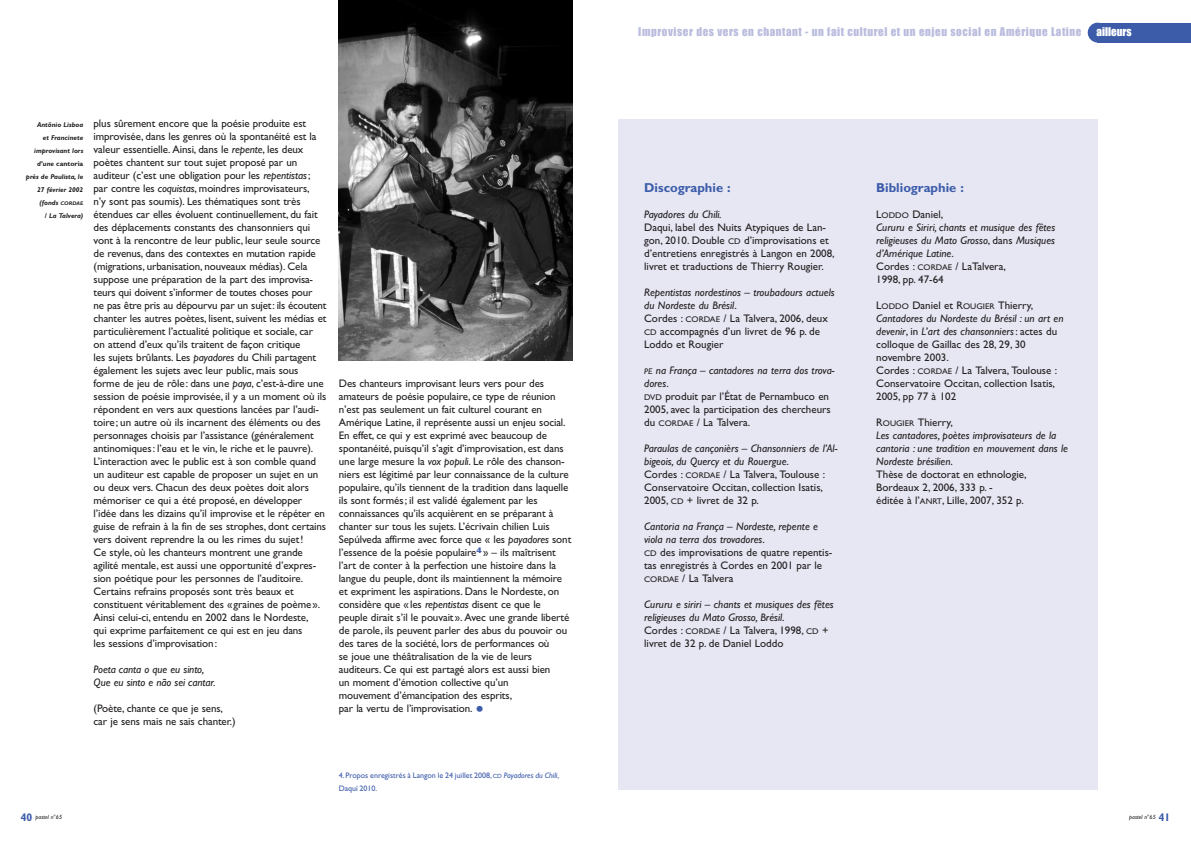
<style>
.page{position:relative;width:1191px;height:842px;background:#fff}
.page>*{position:absolute;margin:0;border:0;box-sizing:border-box;transform-origin:0 0}
.t1{font:700 13px "Gill Sans";color:#3c5caa}
.t2{font:11px/13px "Gill Sans";letter-spacing:-.01em;color:#231f20}
.t3{font:italic 11px/13px "Gill Sans";color:#231f20}
.t4{font:11px "Impact";letter-spacing:.055em;color:#babdde}
.t5{font:11px "Impact";color:#fff}
.t6{font:8px/13px "Gill Sans";color:#3c5caa}
.t7{font:italic 700 7px/13px "Gill Sans";color:#231f20;text-align:right}
.t8{font:italic 6px "Gill Sans";color:#231f20}
.s1{font-style:normal}
.s2{font-size:5.2px}
.s3{font-style:italic}
.s4{font-size:24px;color:#3c5caa}
.s5{font-weight:700;font-style:normal;font-stretch:condensed;font-size:11px;color:#3c5caa}
.s6{font-size:6px}
.s7{font-size:8.2px}
.s8{font-style:italic;font-size:8.2px}
.s9{font-style:normal;font-size:8.2px}
</style>
<div class="page">
<div style="left:1097px;top:23px;width:94px;height:20px;background:#3c5caa"></div>
<div style="left:1087px;top:23px;width:20px;height:20px;background:#3c5caa;border-radius:50%"></div>
<div style="left:618px;top:120px;width:479px;height:670px;background:#e6e7f3"></div>
<img style="left:339px;top:0;width:234px;height:361px">
<p class="t7" style="left:26px;top:119px;width:59px">Antõnio Lisboa<br>et Francinete improvisant lors d’une <span class="s1">cantoria </span>près de Paulista, le<br>27 février 2002 (fonds <span class="s2">CORDAE<br></span>/ La Talvera)</p>
<p class="t2" style="left:94px;top:118px;width:234px">plus sûrement encore que la poésie produite est improvisée, dans les genres où la spontanéité est la valeur essentielle. Ainsi, dans le <span class="s3">repente</span>, les deux poètes chantent sur tout sujet proposé par un auditeur (c’est une obligation pour les <span class="s3">repentistas</span>; par contre les <span class="s3">coquistas</span>, moindres improvisateurs,<br>n’y sont pas soumis). Les thématiques sont très étendues car elles évoluent continuellement, du fait des déplacements constants des chansonniers qui vont à la rencontre de leur public, leur seule source de revenus, dans des contextes en mutation rapide (migrations, urbanisation, nouveaux médias). Cela suppose une préparation de la part des improvisa&shy;teurs qui doivent s’informer de toutes choses pour<br>ne pas être pris au dépourvu par un sujet: ils écoutent chanter les autres poètes, lisent, suivent les médias et particulièrement l’actualité politique et sociale, car on attend d’eux qu’ils traitent de façon critique<br>les sujets brûlants. Les <span class="s3">payadores</span> du Chili partagent également les sujets avec leur public, mais sous forme de jeu de rôle: dans une <span class="s3">paya</span>, c’est-à-dire une session de poésie improvisée, il y a un moment où ils répondent en vers aux questions lancées par l’audi&shy;toire; un autre où ils incarnent des éléments ou des personnages choisis par l’assistance (généralement antinomiques: l’eau et le vin, le riche et le pauvre).<br>L’interaction avec le public est à son comble quand un auditeur est capable de proposer un sujet en un ou deux vers. Chacun des deux poètes doit alors mémoriser ce qui a été proposé, en développer l’idée dans les dizains qu’il improvise et le répéter en guise de refrain à la fin de ses strophes, dont certains vers doivent reprendre la ou les rimes du sujet!<br>Ce style, où les chanteurs montrent une grande agilité mentale, est aussi une opportunité d’expres&shy;sion poétique pour les personnes de l’auditoire.<br>Certains refrains proposés sont très beaux et constituent véritablement des «graines de poème».<br>Ainsi celui-ci, entendu en 2002 dans le Nordeste,<br>qui exprime parfaitement ce qui est en jeu dans<br>les sessions d’improvisation:</p>
<p class="t3" style="left:94px;top:664px;width:123px">Poeta canta o que eu sinto,<br>Que eu sinto e não sei cantar.</p>
<p class="t2" style="left:94px;top:703px;width:144px">(Poète, chante ce que je sens, car je sens mais ne sais chanter.)</p>
<p class="t2" style="left:339px;top:378px;width:234px">Des chanteurs improvisant leurs vers pour des amateurs de poésie populaire, ce type de réunion n’est pas seulement un fait culturel courant en Amérique Latine, il représente aussi un enjeu social.<br>En effet, ce qui y est exprimé avec beaucoup de spontanéité, puisqu’il s’agit d’improvisation, est dans une large mesure la <span class="s3">vox populi</span>. Le rôle des chanson&shy;niers est légitimé par leur connaissance de la culture populaire, qu’ils tiennent de la tradition dans laquelle ils sont formés; il est validé également par les connaissances qu’ils acquièrent en se préparant à chanter sur tous les sujets. L’écrivain chilien Luis Sepúlveda affirme avec force que « les <span class="s3">payadores</span> sont l’essence de la poésie populaire<sup>4</sup>» – ils maîtrisent l’art de conter à la perfection une histoire dans la langue du peuple, dont ils maintiennent la mémoire et expriment les aspirations. Dans le Nordeste, on considère que «les <span class="s3">repentistas</span> disent ce que le peuple dirait s’il le pouvait». Avec une grande liberté de parole, ils peuvent parler des abus du pouvoir ou des tares de la société, lors de performances où<br>se joue une théâtralisation de la vie de leurs auditeurs. Ce qui est partagé alors est aussi bien<br>un moment d’émotion collective qu’un<br>mouvement d’émancipation des esprits,<br>par la vertu de l’improvisation. <span class="s4">•</span></p>
<p class="t8" style="left:21px;top:815px;width:43px"><span class="s5">40</span> pastel n°65</p>
<p class="t6" style="left:339px;top:769px;width:222px">4.Propos enregistrés à Langon le 24 juillet 2008, <span class="s6">CD</span> <span class="s3">Payadores du Chili</span>,<br>Daquí 2010.</p>
<p class="t4" style="left:638px;top:25px;width:445px">Improviser des vers en chantant - un fait culturel et un enjeu social en Amérique Latine</p>
<p class="t5" style="left:1096px;top:25px;width:37px">ailleurs</p>
<p class="t1" style="left:644px;top:183px;width:88px">Discographie :</p>
<p class="t3" style="left:644px;top:209px;width:79px">Payadores du Chili.</p>
<p class="t2" style="left:644px;top:222px;width:192px">Daqui, label des Nuits Atypiques de Lan&shy;gon, 2010. Double <span class="s7">CD</span> d’improvisations et d’entretiens enregistrés à Langon en 2008, livret et traductions de Thierry Rougier.</p>
<p class="t2" style="left:644px;top:287px;width:192px"><span class="s3">Repentistas nordestinos – troubadours actuels du Nordeste du Brésil</span>.<br>Cordes : <span class="s7">CORDAE</span> / La Talvera, 2006, deux<br><span class="s7">CD</span> accompagnés d’un livret de 96 p. de<br>Loddo et Rougier</p>
<p class="t2" style="left:644px;top:365px;width:192px"><span class="s8">PE</span> <span class="s3">na França – cantadores na terra dos trova&shy;dores</span>.<br><span class="s7">DVD</span> produit par l’État de Pernambuco en<br>2005, avec la participation des chercheurs du <span class="s7">CORDAE</span> / La Talvera.</p>
<p class="t2" style="left:644px;top:443px;width:195px"><span class="s3">Paraulas de cançonièrs – Chansonniers de l’Al&shy;bigeois, du Quercy et du Rouergue</span>.<br>Cordes : <span class="s7">CORDAE</span> / La Talvera, Toulouse :<br>Conservatoire Occitan, collection Isatis, 2005, <span class="s7">CD</span> + livret de 32 p.</p>
<p class="t2" style="left:644px;top:521px;width:190px"><span class="s3">Cantoria na França – Nordeste, repente e viola na terra dos trovadores</span>.<br><span class="s7">CD</span> des improvisations de quatre repentis&shy;tas enregistrés à Cordes en 2001 par le <span class="s7">CORDAE</span> / La Talvera</p>
<p class="t3" style="left:644px;top:599px;width:191px">Cururu e siriri – chants et musiques des fêtes religieuses du Mato Grosso, Brésil<span class="s1">.<br>Cordes :</span> <span class="s9">CORDAE</span> <span class="s1">/ La Talvera, 1998,</span> <span class="s9">CD</span> <span class="s1">+ livret de 32 p. de Daniel Loddo</span></p>
<p class="t1" style="left:876px;top:183px;width:89px">Bibliographie :</p>
<p class="t3" style="left:876px;top:209px;width:180px"><span class="s1">L</span><span class="s9">ODDO</span> <span class="s1">Daniel,<br></span>Cururu e Siriri, chants et musique des fêtes religieuses du Mato Grosso<span class="s1">, dans</span> Musiques d’Amérique Latine<span class="s1">.<br>Cordes :</span> <span class="s9">CORDAE</span> <span class="s1">/ LaTalvera,<br>1998, pp. 47-64</span></p>
<p class="t2" style="left:876px;top:300px;width:189px">L<span class="s7">ODDO</span> Daniel et R<span class="s7">OUGIER</span> Thierry, <span class="s3">Cantadores du Nordeste du Brésil : un art en devenir</span>, in <span class="s3">L’art des chansonniers</span>: actes du colloque de Gaillac des 28, 29, 30 novembre 2003.<br>Cordes : <span class="s7">CORDAE</span> / La Talvera, Toulouse :<br>Conservatoire Occitan, collection Isatis, 2005, pp 77 à 102</p>
<p class="t3" style="left:876px;top:417px;width:193px"><span class="s1">R</span><span class="s9">OUGIER</span> <span class="s1">Thierry,<br></span>Les cantadores, poètes improvisateurs de la cantoria : une tradition en mouvement dans le<br>Nordeste brésilien<span class="s1">.<br>Thèse de doctorat en ethnologie,<br>Bordeaux 2, 2006, 333 p. -<br>éditée à l’</span><span class="s9">ANRT</span><span class="s1">, Lille, 2007, 352 p.</span></p>
<p class="t8" style="left:1129px;top:815px;width:42px">pastel n°65 <span class="s5">41</span></p>
</div>
